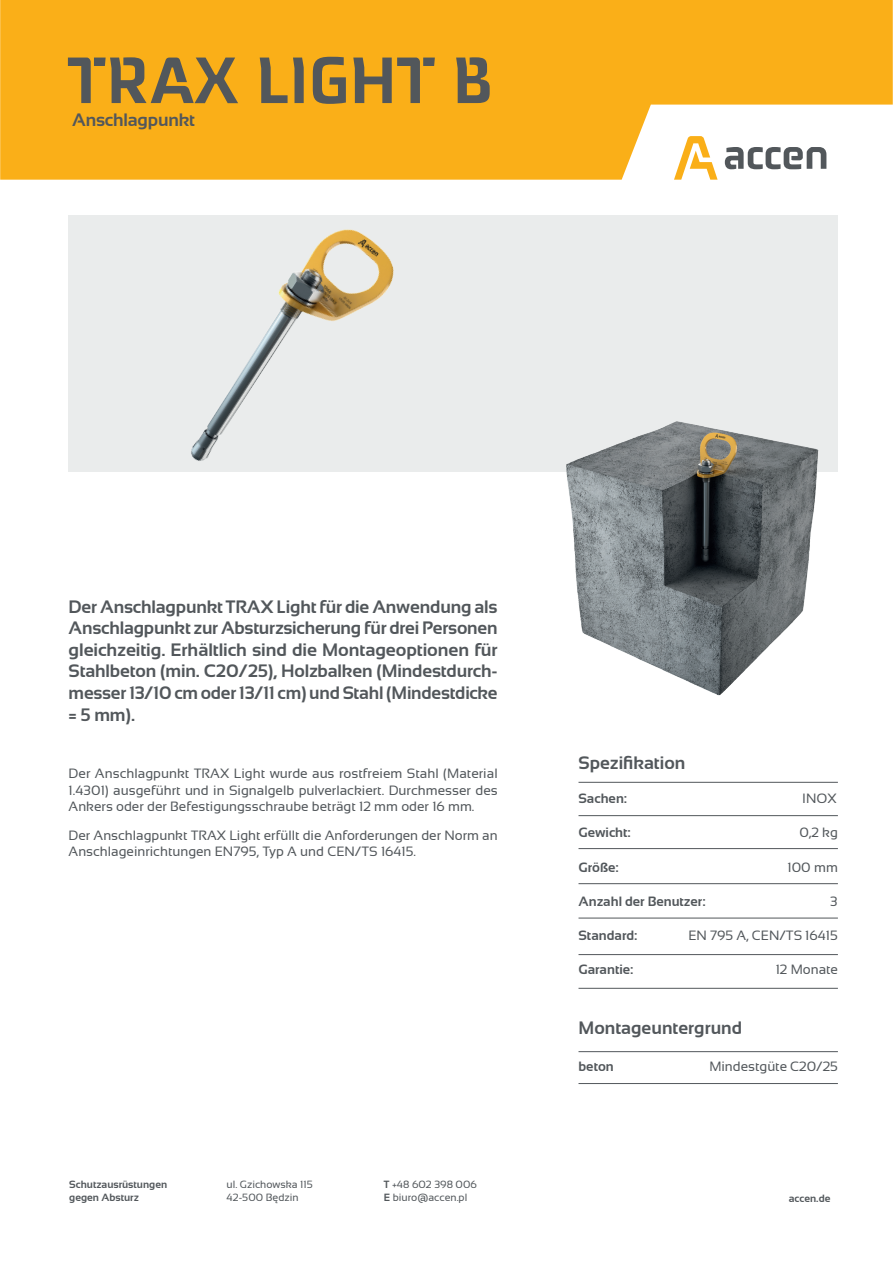
<style>
.page{position:relative;width:893px;height:1263px;background:#fff}
.page>*{position:absolute;margin:0;border:0;box-sizing:border-box;transform-origin:0 0}
.t1{font:67.5px "Accen";color:#52575b}
.t2{font:700 18px/21.6px "Sansation";letter-spacing:-.01em;color:#52575b;text-align:justify}
.t3{font:13.5px/16.2px "Sansation";color:#52575b;text-align:justify}
.t4{font:700 13.5px "Sansation";color:#52575b}
.t5{font:10.5px/13.2px "Sansation";color:#52575b}
.t6{font:700 10.5px/12.6px "Sansation";color:#52575b}
.s1{font-weight:700}
</style>
<div class="page">
<svg style="left:0;top:0;width:893px;height:180px;background:#f8b939"></svg>
<div style="left:68px;top:215px;width:770px;height:257px;background:#eaecec"></div>
<hr style="left:578px;top:782px;width:260px;height:1px;background:#52575b">
<hr style="left:578px;top:815px;width:260px;height:1px;background:#52575b">
<hr style="left:578px;top:848px;width:260px;height:1px;background:#52575b">
<hr style="left:578px;top:883px;width:260px;height:1px;background:#52575b">
<hr style="left:578px;top:918px;width:260px;height:1px;background:#52575b">
<hr style="left:578px;top:954px;width:260px;height:1px;background:#52575b">
<hr style="left:578px;top:988px;width:260px;height:1px;background:#52575b">
<hr style="left:578px;top:1051px;width:260px;height:1px;background:#52575b">
<hr style="left:578px;top:1083px;width:260px;height:1px;background:#52575b">
<img style="left:29px;top:103px;width:482px;height:358px">
<img style="left:566px;top:421px;width:253px;height:275px">
<h1 class="t1" style="left:68px;top:41px;width:425px">TRAX LIGHT B</h1>
<h2 class="t2" style="left:72px;top:109px;width:124px">Anschlagpunkt</h2>
<p class="t2" style="left:69px;top:595px;width:431px">Der Anschlagpunkt TRAX Light für die Anwendung als Anschlagpunkt zur Absturzsicherung für drei Personen gleichzeitig. Erhältlich sind die Montageoptionen für Stahlbeton (min. C20/25), Holzbalken (Mindestdurch&shy;messer 13/10 cm oder 13/11 cm) und Stahl (Mindestdicke = 5 mm).</p>
<p class="t3" style="left:69px;top:766px;width:431px">Der Anschlagpunkt TRAX Light wurde aus rostfreiem Stahl (Material 1.4301) ausgeführt und in Signalgelb pulverlackiert. Durchmesser des Ankers oder der Befestigungsschraube beträgt 12 mm oder 16 mm.</p>
<p class="t3" style="left:69px;top:827px;width:431px">Der Anschlagpunkt TRAX Light erfüllt die Anforderungen der Norm an<br>Anschlageinrichtungen EN795, Typ A und CEN/TS 16415.</p>
<p class="t6" style="left:69px;top:1178px;width:99px">Schutzausrüstungen gegen Absturz</p>
<p class="t5" style="left:227px;top:1178px;width:88px">ul. Gzichowska 115<br>42-500 Będzin</p>
<p class="t5" style="left:384px;top:1178px;width:95px"><span class="s1">T</span> +48 602 398 006<br><span class="s1">E</span> biuro@accen.pl</p>
<h2 class="t2" style="left:578px;top:752px;width:108px">Spezifikation</h2>
<p class="t4" style="left:578px;top:791px;width:50px">Sachen:</p>
<p class="t3" style="left:802px;top:790px;width:36px">INOX</p>
<p class="t4" style="left:578px;top:825px;width:54px">Gewicht:</p>
<p class="t3" style="left:799px;top:824px;width:40px">0,2 kg</p>
<p class="t4" style="left:578px;top:859px;width:42px">Größe:</p>
<p class="t3" style="left:787px;top:859px;width:52px">100 mm</p>
<p class="t4" style="left:578px;top:894px;width:129px">Anzahl der Benutzer:</p>
<p class="t3" style="left:830px;top:893px;width:9px">3</p>
<p class="t4" style="left:578px;top:928px;width:60px">Standard:</p>
<p class="t3" style="left:688px;top:927px;width:151px">EN 795 A, CEN/TS 16415</p>
<p class="t4" style="left:578px;top:962px;width:56px">Garantie:</p>
<p class="t3" style="left:776px;top:961px;width:64px">12 Monate</p>
<h2 class="t2" style="left:578px;top:1017px;width:165px">Montageuntergrund</h2>
<p class="t4" style="left:578px;top:1059px;width:37px">beton</p>
<p class="t3" style="left:709px;top:1058px;width:130px">Mindestgüte C20/25</p>
<p class="t6" style="left:789px;top:1192px;width:43px">accen.de</p>
</div>
